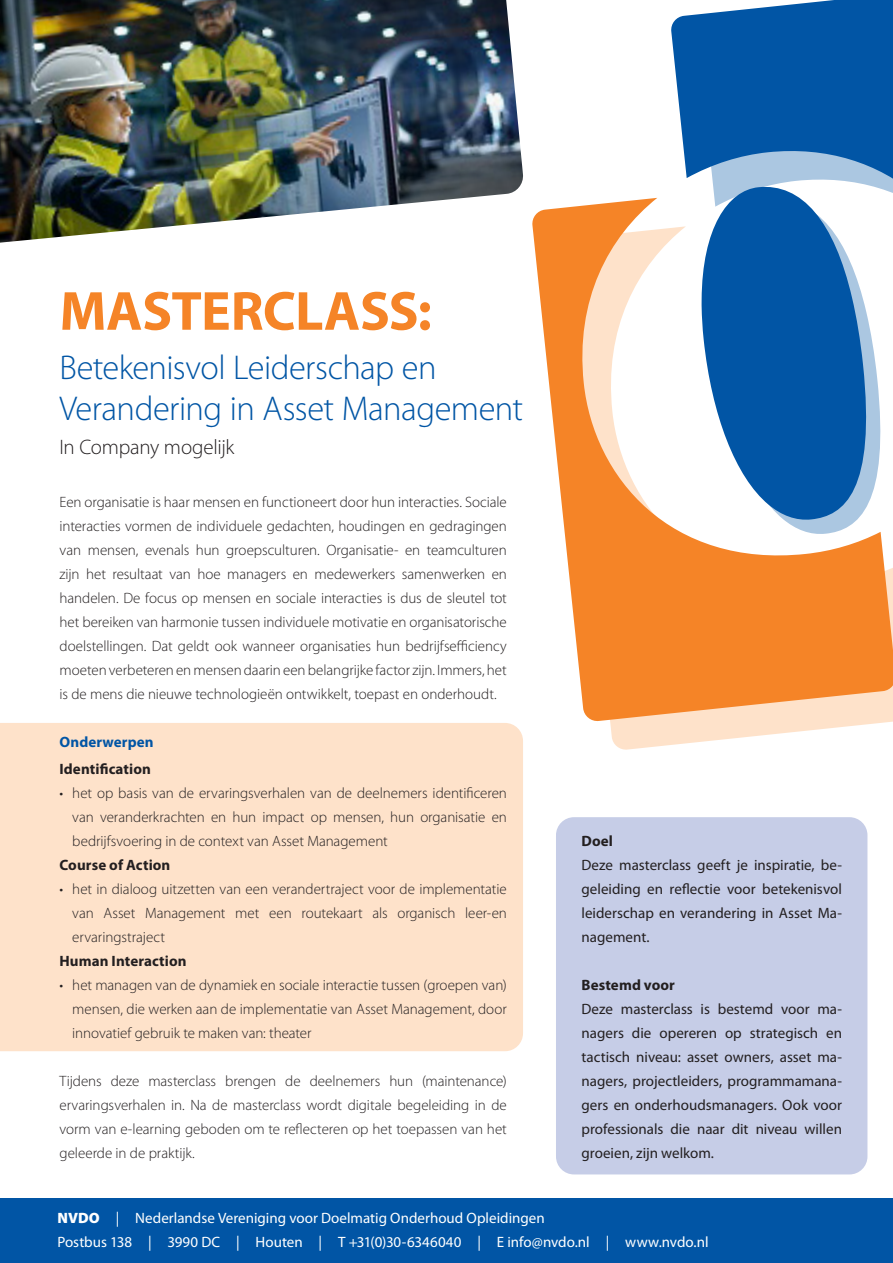
<style>
.page{position:relative;width:893px;height:1263px;background:#fff}
.page>*{position:absolute;margin:0;border:0;box-sizing:border-box;transform-origin:0 0}
.t1{font:700 55.5px "Myriad Pro";letter-spacing:-.01em;color:#f58427}
.t2{font:300 34.5px "Myriad Pro";letter-spacing:-.015em;color:#0155a5}
.t3{font:300 21px "Myriad Pro";letter-spacing:-.015em;color:#231f20}
.t4{font:300 15px/24px "Myriad Pro";letter-spacing:-.005em;color:#231f20;text-align:justify}
.t5{font:15px/24px "Myriad Pro";color:#231f20;text-align:justify}
.t6{font:15px "Myriad Pro";color:#fff}
.t7{font:700 15px "Myriad Pro";letter-spacing:.005em;color:#231f20}
.t8{font:700 15px "Myriad Pro";letter-spacing:.01em;color:#0155a5}
.s1{font-weight:900}
</style>
<div class="page">
<img style="left:0;top:0;width:523px;height:243px">
<svg style="left:671px;top:0;width:222px;height:193px;background:#2970b3"></svg>
<svg style="left:610px;top:722px;width:278px;height:28px;fill:#fee5d0"></svg>
<svg style="left:532px;top:198px;width:361px;height:524px;fill:#f58427"></svg>
<svg style="left:702px;top:183px;width:174px;height:338px;fill:#0155a5"></svg>
<div style="left:0;top:1198px;width:893px;height:65px;background:#0155a5"></div>
<div style="left:0;top:723px;width:523px;height:328px;background:#fee2ca"></div>
<div style="left:556px;top:817px;width:311px;height:357px;background:#c6cde7;border-radius:18px"></div>
<p class="t1" style="left:60px;top:275px;width:374px">MASTERCLASS:</p>
<p class="t2" style="left:60px;top:347px;width:378px">Betekenisvol Leiderschap en</p>
<p class="t2" style="left:60px;top:387px;width:465px">Verandering in Asset Management</p>
<p class="t3" style="left:60px;top:435px;width:176px">In Company mogelijk</p>
<p class="t4" style="left:60px;top:489px;width:449px">Een organisatie is haar mensen en functioneert door hun interacties. Sociale interacties vormen de individuele gedachten, houdingen en gedragingen van mensen, evenals hun groepsculturen. Organisatie- en teamculturen zijn het resultaat van hoe managers en medewerkers samenwerken en handelen. De focus op mensen en sociale interacties is dus de sleutel tot het bereiken van harmonie tussen individuele motivatie en organisatorische doelstellingen. Dat geldt ook wanneer organisaties hun bedrijfsefficiency moeten verbeteren en mensen daarin een belangrijke factor zijn. Immers, het is de mens die nieuwe technologieën ontwikkelt, toepast en onderhoudt.</p>
<p class="t8" style="left:60px;top:732px;width:96px">Onderwerpen</p>
<p class="t7" style="left:60px;top:759px;width:93px">Identification</p>
<p class="t4" style="left:72px;top:781px;width:436px;text-indent:-13px">• het op basis van de ervaringsverhalen van de deelnemers identificeren van veranderkrachten en hun impact op mensen, hun organisatie en bedrijfsvoering in de context van Asset Management</p>
<p class="t7" style="left:60px;top:855px;width:112px">Course of Action</p>
<p class="t4" style="left:72px;top:877px;width:436px;text-indent:-13px">• het in dialoog uitzetten van een verandertraject voor de implementatie van Asset Management met een routekaart als organisch leer-en ervaringstraject</p>
<p class="t7" style="left:60px;top:951px;width:129px">Human Interaction</p>
<p class="t4" style="left:72px;top:973px;width:436px;text-indent:-13px">• het managen van de dynamiek en sociale interactie tussen (groepen van) mensen, die werken aan de implementatie van Asset Management, door innovatief gebruik te maken van: theater</p>
<p class="t4" style="left:60px;top:1069px;width:449px">Tijdens deze masterclass brengen de deelnemers hun (maintenance) ervaringsverhalen in. Na de masterclass wordt digitale begeleiding in de vorm van e-learning geboden om te reflecteren op het toepassen van het geleerde in de praktijk.</p>
<p class="t7" style="left:581px;top:831px;width:33px">Doel</p>
<p class="t5" style="left:581px;top:853px;width:262px">Deze masterclass geeft je inspiratie, be&shy;geleiding en reflectie voor betekenisvol leiderschap en verandering in Asset Ma&shy;nagement.</p>
<p class="t7" style="left:581px;top:975px;width:95px">Bestemd voor</p>
<p class="t5" style="left:581px;top:997px;width:262px">Deze masterclass is bestemd voor ma&shy;nagers die opereren op strategisch en tactisch niveau: asset owners, asset ma&shy;nagers, projectleiders, programmamana&shy;gers en onderhoudsmanagers. Ook voor professionals die naar dit niveau willen groeien, zijn welkom.</p>
<p class="t6" style="left:57px;top:1209px;width:489px"><span class="s1">NVDO</span> | Nederlandse Vereniging voor Doelmatig Onderhoud Opleidingen</p>
<p class="t6" style="left:57px;top:1233px;width:653px">Postbus 138 | 3990 DC | Houten | T +31(0)30-6346040 | E info@nvdo.nl | www.nvdo.nl</p>
</div>
